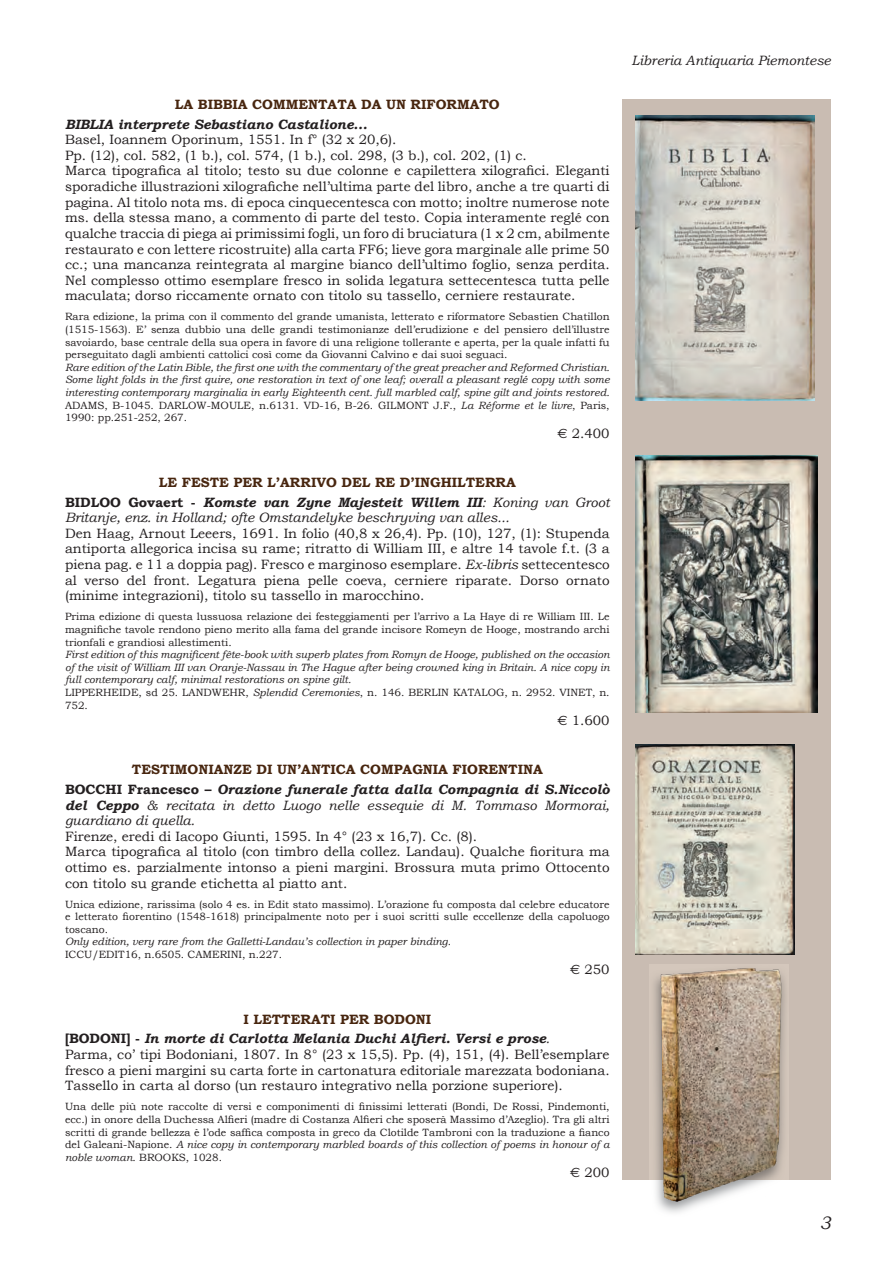
<style>
.page{position:relative;width:896px;height:1266px;background:#fff}
.page>*{position:absolute;margin:0;border:0;box-sizing:border-box;transform-origin:0 0}
.t1{font:italic 18px "Bookman Old Style";color:#231f20}
.t2{font:13.5px/15.6px "Bookman Old Style";color:#231f20}
.t3{font:italic 700 13.5px/19.8px "Bookman Old Style";color:#231f20;text-align:center}
.t4{font:italic 13.5px/15.6px "Bookman Old Style";color:#231f20}
.t5{font:700 13.5px/19.8px "Bookman Old Style";color:#48260f;text-align:center}
.t6{font:10.5px/12.6px "Bookman Old Style";color:#231f20;text-align:justify}
.t7{font:italic 10.5px/12.6px "Bookman Old Style";color:#231f20;text-align:justify}
.s1{font-style:normal}
.s2{font-family:"Euro Sans"}
.s3{color:#231f20}
.s4{font-style:italic;color:#231f20}
.s5{font-weight:400;font-style:italic;color:#231f20}
.s6{font-style:italic}
.s7{font-style:normal;color:#48260f}
.s8{font-weight:700}
.s9{font-weight:400}
</style>
<div class="page">
<div style="left:622px;top:99px;width:208px;height:1080px;background:#c9bcb2"></div>
<img style="left:635px;top:115px;width:178px;height:285px">
<img style="left:635px;top:455px;width:182px;height:257px">
<img style="left:635px;top:744px;width:159px;height:210px">
<img style="left:649px;top:964px;width:139px;height:249px">
<img style="left:660px;top:968px;width:87px;height:28px">
<p class="t5" style="left:175px;top:94px;width:326px">LA BIBBIA COMMENTATA DA UN RIFORMATO</p>
<p class="t3" style="left:65px;top:114px;width:304px">BIBLIA interprete Sebastiano Castalione...</p>
<p class="t2" style="left:65px;top:132px;width:546px">Basel, Ioannem Oporinum, 1551. In f° (32 x 20,6).<br>Pp. (12), col. 582, (1 b.), col. 574, (1 b.), col. 298, (3 b.), col. 202, (1) c.<br>Marca tipografica al titolo; testo su due colonne e capilettera xilografici. Eleganti sporadiche illustrazioni xilografiche nell’ultima parte del libro, anche a tre quarti di pagina. Al titolo nota ms. di epoca cinquecentesca con motto; inoltre numerose note ms. della stessa mano, a commento di parte del testo. Copia interamente reglé con qualche traccia di piega ai primissimi fogli, un foro di bruciatura (1 x 2 cm, abilmente restaurato e con lettere ricostruite) alla carta FF6; lieve gora marginale alle prime 50 cc.; una mancanza reintegrata al margine bianco dell’ultimo foglio, senza perdita.<br>Nel complesso ottimo esemplare fresco in solida legatura settecentesca tutta pelle maculata; dorso riccamente ornato con titolo su tassello, cerniere restaurate.</p>
<p class="t6" style="left:65px;top:310px;width:546px">Rara edizione, la prima con il commento del grande umanista, letterato e riformatore Sebastien Chatillon (1515-1563). E’ senza dubbio una delle grandi testimonianze dell’erudizione e del pensiero dell’illustre savoiardo, base centrale della sua opera in favore di una religione tollerante e aperta, per la quale infatti fu perseguitato dagli ambienti cattolici così come da Giovanni Calvino e dai suoi seguaci.</p>
<p class="t7" style="left:65px;top:361px;width:546px">Rare edition of the Latin Bible, the first one with the commentary of the great preacher and Reformed Christian.<br>Some light folds in the first quire, one restoration in text of one leaf; overall a pleasant reglé copy with some interesting contemporary marginalia in early Eighteenth cent. full marbled calf, spine gilt and joints restored.<br><span class="s1">ADAMS, B-1045. DARLOW-MOULE, n.6131. VD-16, B-26. GILMONT J.F.,</span> La Réforme et le livre<span class="s1">, Paris, 1990: pp.251-252, 267.</span></p>
<p class="t2" style="left:557px;top:425px;width:54px"><span class="s2">€</span> 2.400</p>
<p class="t5" style="left:65px;top:472px;width:546px">LE FESTE PER L’ARRIVO DEL RE D’INGHILTERRA<br><span class="s3">BIDLOO Govaert -</span> <span class="s4">Komste van Zyne Majesteit Willem III</span><span class="s5">: Koning van Groot</span></p>
<p class="t4" style="left:65px;top:510px;width:446px">Britanje, enz. in Holland; ofte Omstandelyke beschryving van alles...</p>
<p class="t2" style="left:65px;top:525px;width:546px;text-align:justify">Den Haag, Arnout Leeers, 1691. In folio (40,8 x 26,4). Pp. (10), 127, (1): Stupenda antiporta allegorica incisa su rame; ritratto di William III, e altre 14 tavole f.t. (3 a piena pag. e 11 a doppia pag). Fresco e marginoso esemplare. <span class="s6">Ex-libris</span> settecentesco al verso del front. Legatura piena pelle coeva, cerniere riparate. Dorso ornato (minime integrazioni), titolo su tassello in marocchino.</p>
<p class="t6" style="left:65px;top:610px;width:546px">Prima edizione di questa lussuosa relazione dei festeggiamenti per l’arrivo a La Haye di re William III. Le magnifiche tavole rendono pieno merito alla fama del grande incisore Romeyn de Hooge, mostrando archi trionfali e grandiosi allestimenti.</p>
<p class="t7" style="left:65px;top:648px;width:546px;text-align:left">First edition of this magnificent fête-book with superb plates from Romyn de Hooge, published on the occasion of the visit of William III van Oranje-Nassau in The Hague after being crowned king in Britain. A nice copy in full contemporary calf, minimal restorations on spine gilt.<br><span class="s1">LIPPERHEIDE, sd 25. LANDWEHR,</span> Splendid Ceremonies<span class="s1">, n. 146. BERLIN KATALOG, n. 2952. VINET, n.<br>752.</span></p>
<p class="t2" style="left:557px;top:712px;width:54px"><span class="s2">€</span> 1.600</p>
<p class="t3" style="left:65px;top:759px;width:546px"><span class="s7">TESTIMONIANZE DI UN’ANTICA COMPAGNIA FIORENTINA<br></span><span class="s1">BOCCHI Francesco –</span> Orazione funerale fatta dalla Compagnia di S.Niccolò</p>
<p class="t4" style="left:65px;top:797px;width:546px"><span class="s8">del Ceppo</span> &amp; recitata in detto Luogo nelle essequie di M. Tommaso Mormorai, guardiano di quella.</p>
<p class="t2" style="left:65px;top:828px;width:546px">Firenze, eredi di Iacopo Giunti, 1595. In 4° (23 x 16,7). Cc. (8).<br>Marca tipografica al titolo (con timbro della collez. Landau). Qualche fioritura ma ottimo es. parzialmente intonso a pieni margini. Brossura muta primo Ottocento con titolo su grande etichetta al piatto ant.</p>
<p class="t6" style="left:65px;top:897px;width:546px">Unica edizione, rarissima (solo 4 es. in Edit stato massimo). L’orazione fu composta dal celebre educatore e letterato fiorentino (1548-1618) principalmente noto per i suoi scritti sulle eccellenze della capoluogo toscano.</p>
<p class="t7" style="left:65px;top:935px;width:387px">Only edition, very rare from the Galletti-Landau’s collection in paper binding.</p>
<p class="t6" style="left:65px;top:948px;width:218px">ICCU/EDIT16, n.6505. CAMERINI, n.227.</p>
<p class="t2" style="left:570px;top:961px;width:41px"><span class="s2">€</span> 250</p>
<p class="t3" style="left:65px;top:1008px;width:486px;text-align:left;text-indent:178px"><span class="s7">I LETTERATI PER BODONI<br></span><span class="s1">[BODONI] -</span> In morte di Carlotta Melania Duchi Alfieri. Versi e prose<span class="s9">.</span></p>
<p class="t2" style="left:65px;top:1046px;width:546px;text-align:justify">Parma, co’ tipi Bodoniani, 1807. In 8° (23 x 15,5). Pp. (4), 151, (4). Bell’esemplare fresco a pieni margini su carta forte in cartonatura editoriale marezzata bodoniana.<br>Tassello in carta al dorso (un restauro integrativo nella porzione superiore).</p>
<p class="t6" style="left:65px;top:1100px;width:546px">Una delle più note raccolte di versi e componimenti di finissimi letterati (Bondi, De Rossi, Pindemonti, ecc.) in onore della Duchessa Alfieri (madre di Costanza Alfieri che sposerà Massimo d’Azeglio). Tra gli altri scritti di grande bellezza è l’ode saffica composta in greco da Clotilde Tambroni con la traduzione a fianco del Galeani-Napione. <span class="s6">A nice copy in contemporary marbled boards of this collection of poems in honour of a noble woman</span>. BROOKS, 1028.</p>
<p class="t2" style="left:570px;top:1164px;width:41px"><span class="s2">€</span> 200</p>
<p class="t4" style="left:631px;top:53px;width:201px">Libreria Antiquaria Piemontese</p>
<h1 class="t1" style="left:819px;top:1212px;width:13px">3</h1>
</div>
